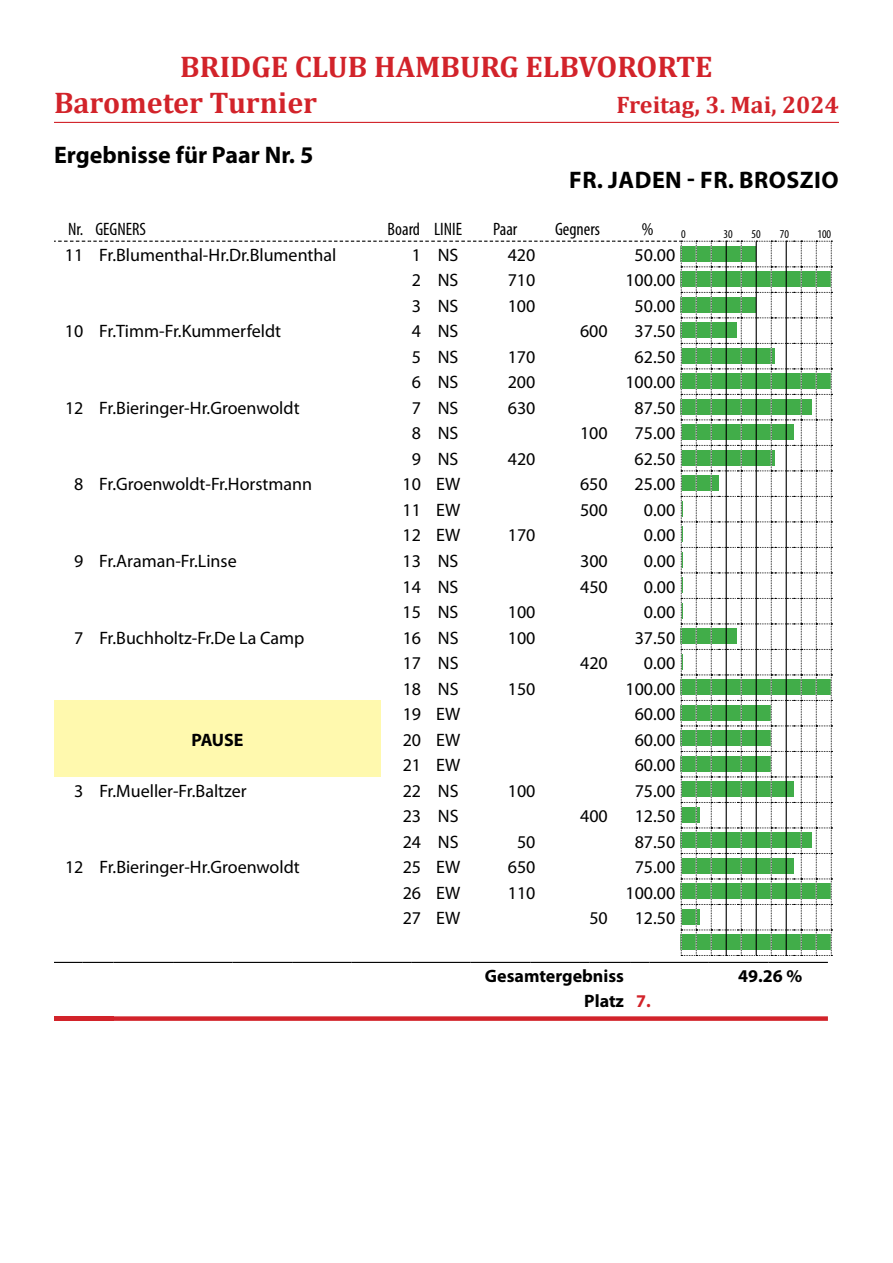
<style>
.page{position:relative;width:893px;height:1263px;background:#fff}
.page>*{position:absolute;margin:0;border:0;box-sizing:border-box;transform-origin:0 0}
.t1{font:700 30px/36px "Cambria";color:#d2232a}
.t2{font:700 24px "Myriad Pro";color:#000}
.t3{font:700 24px "Cambria";color:#d2232a}
.t4{font:700 24px "Myriad Pro";letter-spacing:.02em;color:#000}
.t5{font:18px "Myriad Pro";color:#000}
.t6{font:700 18px "Myriad Pro";color:#000}
.t7{font:condensed 18px "Myriad Pro";color:#000}
.t8{font:condensed 12px "Myriad Pro";color:#000}
.s1{color:#d2232a}
</style>
<div class="page">
<hr style="left:54px;top:122px;width:785px;height:1px;background:#d2232a">
<svg style="left:54px;top:241px;width:778px;height:715px"></svg>
<div style="left:54px;top:1016px;width:60px;height:5px;background:#d2232a"></div>
<svg style="left:114px;top:1016px;width:714px;height:5px"></svg>
<svg style="left:54px;top:962px;width:28px;height:1px"></svg>
<hr style="left:82px;top:962px;width:32px;height:1px;background:#000">
<hr style="left:114px;top:962px;width:59px;height:1px;background:#000">
<hr style="left:173px;top:962px;width:60px;height:1px;background:#000">
<hr style="left:233px;top:962px;width:59px;height:1px;background:#000">
<hr style="left:292px;top:962px;width:60px;height:1px;background:#000">
<hr style="left:352px;top:962px;width:59px;height:1px;background:#000">
<hr style="left:411px;top:962px;width:60px;height:1px;background:#000">
<hr style="left:471px;top:962px;width:59px;height:1px;background:#000">
<hr style="left:530px;top:962px;width:60px;height:1px;background:#000">
<hr style="left:590px;top:962px;width:40px;height:1px;background:#000">
<svg style="left:630px;top:962px;width:19px;height:1px"></svg>
<hr style="left:649px;top:962px;width:60px;height:1px;background:#000">
<hr style="left:709px;top:962px;width:59px;height:1px;background:#000">
<hr style="left:768px;top:962px;width:60px;height:1px;background:#000">
<h1 class="t1" style="left:54px;top:48px;width:660px;text-indent:126px">BRIDGE CLUB HAMBURG ELBVORORTE<br>Barometer Turnier</h1>
<h2 class="t3" style="left:616px;top:88px;width:224px">Freitag, 3. Mai, 2024</h2>
<h2 class="t2" style="left:54px;top:140px;width:261px">Ergebnisse für Paar Nr. 5</h2>
<h2 class="t2" style="left:569px;top:164px;width:66px">Fr. Jaden</h2>
<h2 class="t4" style="left:687px;top:164px;width:153px">- Fr. Broszio</h2>
<p class="t7" style="left:68px;top:218px;width:80px">Nr. GEGNERS</p>
<p class="t7" style="left:388px;top:218px;width:76px">Board LINIE</p>
<p class="t7" style="left:493px;top:218px;width:26px">Paar</p>
<p class="t7" style="left:555px;top:218px;width:47px">Gegners</p>
<p class="t7" style="left:642px;top:218px;width:13px">%</p>
<p class="t8" style="left:681px;top:227px;width:6px">0</p>
<p class="t8" style="left:723px;top:227px;width:11px">30</p>
<p class="t8" style="left:752px;top:227px;width:11px">50</p>
<p class="t8" style="left:780px;top:227px;width:11px">70</p>
<p class="t8" style="left:817px;top:227px;width:15px">100</p>
<p class="t5" style="left:65px;top:244px;width:273px">11 Fr.Blumenthal-Hr.Dr.Blumenthal</p>
<p class="t5" style="left:412px;top:244px;width:48px">1 NS</p>
<p class="t5" style="left:508px;top:244px;width:29px">420</p>
<p class="t5" style="left:635px;top:244px;width:42px">50.00</p>
<p class="t5" style="left:412px;top:269px;width:48px">2 NS</p>
<p class="t5" style="left:508px;top:269px;width:29px">710</p>
<p class="t5" style="left:625px;top:269px;width:51px">100.00</p>
<p class="t5" style="left:412px;top:295px;width:48px">3 NS</p>
<p class="t5" style="left:508px;top:295px;width:29px">100</p>
<p class="t5" style="left:635px;top:295px;width:42px">50.00</p>
<p class="t5" style="left:65px;top:320px;width:218px">10 Fr.Timm-Fr.Kummerfeldt</p>
<p class="t5" style="left:412px;top:320px;width:48px">4 NS</p>
<p class="t5" style="left:580px;top:320px;width:29px">600</p>
<p class="t5" style="left:635px;top:320px;width:42px">37.50</p>
<p class="t5" style="left:412px;top:346px;width:48px">5 NS</p>
<p class="t5" style="left:508px;top:346px;width:29px">170</p>
<p class="t5" style="left:635px;top:346px;width:42px">62.50</p>
<p class="t5" style="left:412px;top:371px;width:48px">6 NS</p>
<p class="t5" style="left:508px;top:371px;width:29px">200</p>
<p class="t5" style="left:625px;top:371px;width:51px">100.00</p>
<p class="t5" style="left:65px;top:397px;width:236px">12 Fr.Bieringer-Hr.Groenwoldt</p>
<p class="t5" style="left:412px;top:397px;width:48px">7 NS</p>
<p class="t5" style="left:508px;top:397px;width:29px">630</p>
<p class="t5" style="left:635px;top:397px;width:42px">87.50</p>
<p class="t5" style="left:412px;top:422px;width:48px">8 NS</p>
<p class="t5" style="left:580px;top:422px;width:29px">100</p>
<p class="t5" style="left:635px;top:422px;width:42px">75.00</p>
<p class="t5" style="left:412px;top:448px;width:48px">9 NS</p>
<p class="t5" style="left:508px;top:448px;width:29px">420</p>
<p class="t5" style="left:635px;top:448px;width:42px">62.50</p>
<p class="t5" style="left:74px;top:473px;width:239px">8 Fr.Groenwoldt-Fr.Horstmann</p>
<p class="t5" style="left:403px;top:473px;width:59px">10 EW</p>
<p class="t5" style="left:580px;top:473px;width:29px">650</p>
<p class="t5" style="left:635px;top:473px;width:42px">25.00</p>
<p class="t5" style="left:403px;top:499px;width:59px">11 EW</p>
<p class="t5" style="left:580px;top:499px;width:29px">500</p>
<p class="t5" style="left:644px;top:499px;width:33px">0.00</p>
<p class="t5" style="left:403px;top:524px;width:59px">12 EW</p>
<p class="t5" style="left:508px;top:524px;width:29px">170</p>
<p class="t5" style="left:644px;top:524px;width:33px">0.00</p>
<p class="t5" style="left:74px;top:550px;width:164px">9 Fr.Araman-Fr.Linse</p>
<p class="t5" style="left:403px;top:550px;width:57px">13 NS</p>
<p class="t5" style="left:580px;top:550px;width:29px">300</p>
<p class="t5" style="left:644px;top:550px;width:33px">0.00</p>
<p class="t5" style="left:403px;top:575px;width:57px">14 NS</p>
<p class="t5" style="left:580px;top:575px;width:29px">450</p>
<p class="t5" style="left:644px;top:575px;width:33px">0.00</p>
<p class="t5" style="left:403px;top:601px;width:57px">15 NS</p>
<p class="t5" style="left:508px;top:601px;width:29px">100</p>
<p class="t5" style="left:644px;top:601px;width:33px">0.00</p>
<p class="t5" style="left:74px;top:626px;width:232px">7 Fr.Buchholtz-Fr.De La Camp</p>
<p class="t5" style="left:403px;top:626px;width:57px">16 NS</p>
<p class="t5" style="left:508px;top:626px;width:29px">100</p>
<p class="t5" style="left:635px;top:626px;width:42px">37.50</p>
<p class="t5" style="left:403px;top:652px;width:57px">17 NS</p>
<p class="t5" style="left:580px;top:652px;width:29px">420</p>
<p class="t5" style="left:644px;top:652px;width:33px">0.00</p>
<p class="t5" style="left:403px;top:677px;width:57px">18 NS</p>
<p class="t5" style="left:508px;top:677px;width:29px">150</p>
<p class="t5" style="left:625px;top:677px;width:51px">100.00</p>
<p class="t6" style="left:191px;top:728px;width:54px">PAUSE</p>
<p class="t5" style="left:403px;top:703px;width:59px">19 EW</p>
<p class="t5" style="left:635px;top:703px;width:42px">60.00</p>
<p class="t5" style="left:403px;top:728px;width:59px">20 EW</p>
<p class="t5" style="left:635px;top:728px;width:42px">60.00</p>
<p class="t5" style="left:403px;top:754px;width:59px">21 EW</p>
<p class="t5" style="left:635px;top:754px;width:42px">60.00</p>
<p class="t5" style="left:74px;top:779px;width:174px">3 Fr.Mueller-Fr.Baltzer</p>
<p class="t5" style="left:403px;top:779px;width:57px">22 NS</p>
<p class="t5" style="left:508px;top:779px;width:29px">100</p>
<p class="t5" style="left:635px;top:779px;width:42px">75.00</p>
<p class="t5" style="left:403px;top:805px;width:57px">23 NS</p>
<p class="t5" style="left:580px;top:805px;width:29px">400</p>
<p class="t5" style="left:635px;top:805px;width:42px">12.50</p>
<p class="t5" style="left:403px;top:830px;width:57px">24 NS</p>
<p class="t5" style="left:517px;top:830px;width:20px">50</p>
<p class="t5" style="left:635px;top:830px;width:42px">87.50</p>
<p class="t5" style="left:65px;top:856px;width:236px">12 Fr.Bieringer-Hr.Groenwoldt</p>
<p class="t5" style="left:403px;top:856px;width:59px">25 EW</p>
<p class="t5" style="left:508px;top:856px;width:29px">650</p>
<p class="t5" style="left:635px;top:856px;width:42px">75.00</p>
<p class="t5" style="left:403px;top:881px;width:59px">26 EW</p>
<p class="t5" style="left:508px;top:881px;width:29px">110</p>
<p class="t5" style="left:625px;top:881px;width:51px">100.00</p>
<p class="t5" style="left:403px;top:907px;width:59px">27 EW</p>
<p class="t5" style="left:589px;top:907px;width:20px">50</p>
<p class="t5" style="left:635px;top:907px;width:42px">12.50</p>
<p class="t6" style="left:485px;top:964px;width:141px">Gesamtergebniss</p>
<p class="t6" style="left:738px;top:964px;width:66px">49.26 %</p>
<p class="t6" style="left:584px;top:989px;width:68px">Platz <span class="s1">7.</span></p>
</div>
